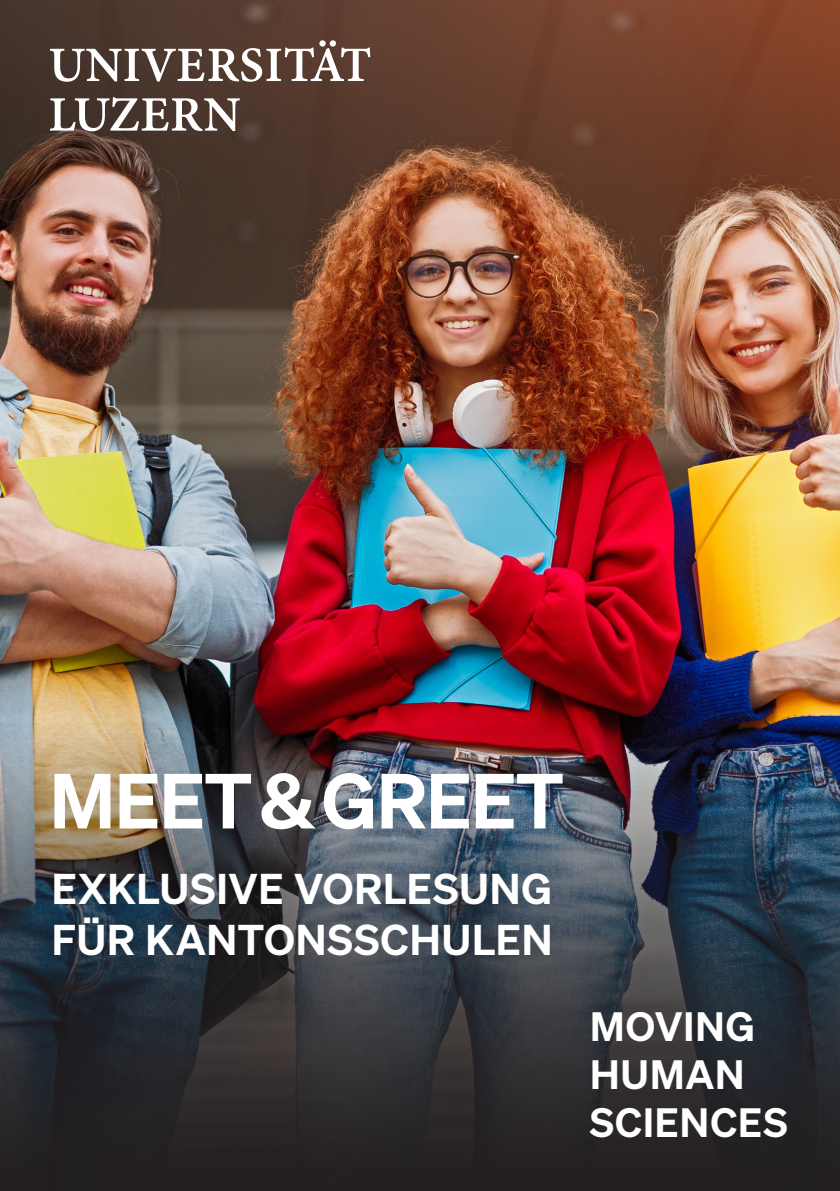
<style>
.page{position:relative;width:840px;height:1191px;background:#fff}
.page>*{position:absolute;margin:0;border:0;box-sizing:border-box;transform-origin:0 0}
.t1{font:600 76px "Sohne";letter-spacing:-.005em;color:#fff}
.t2{font:600 42px/50.4px "Sohne";letter-spacing:.02em;color:#fff}
.Söhne_Titel_Linksbündig_29_28{font:600 40px/48px "Sohne";letter-spacing:.025em;color:#fff}
</style>
<div class="page">
<img style="left:0;top:0;width:839px;height:1191px">
<svg style="left:50px;top:97px;width:189px;height:34px"></svg>
<svg style="left:50px;top:40px;width:320px;height:42px"></svg>
<p class="t1" style="left:50px;top:753px;width:515px">MEET &amp; GREET</p>
<p class="t2" style="left:52px;top:863px;width:502px">EXKLUSIVE VORLESUNG<br>FÜR KANTONSSCHULEN</p>
<p class="Söhne_Titel_Linksbündig_29_28" style="left:589px;top:1001px;width:199px">MOVING<br>HUMAN<br>SCIENCES</p>
</div>
